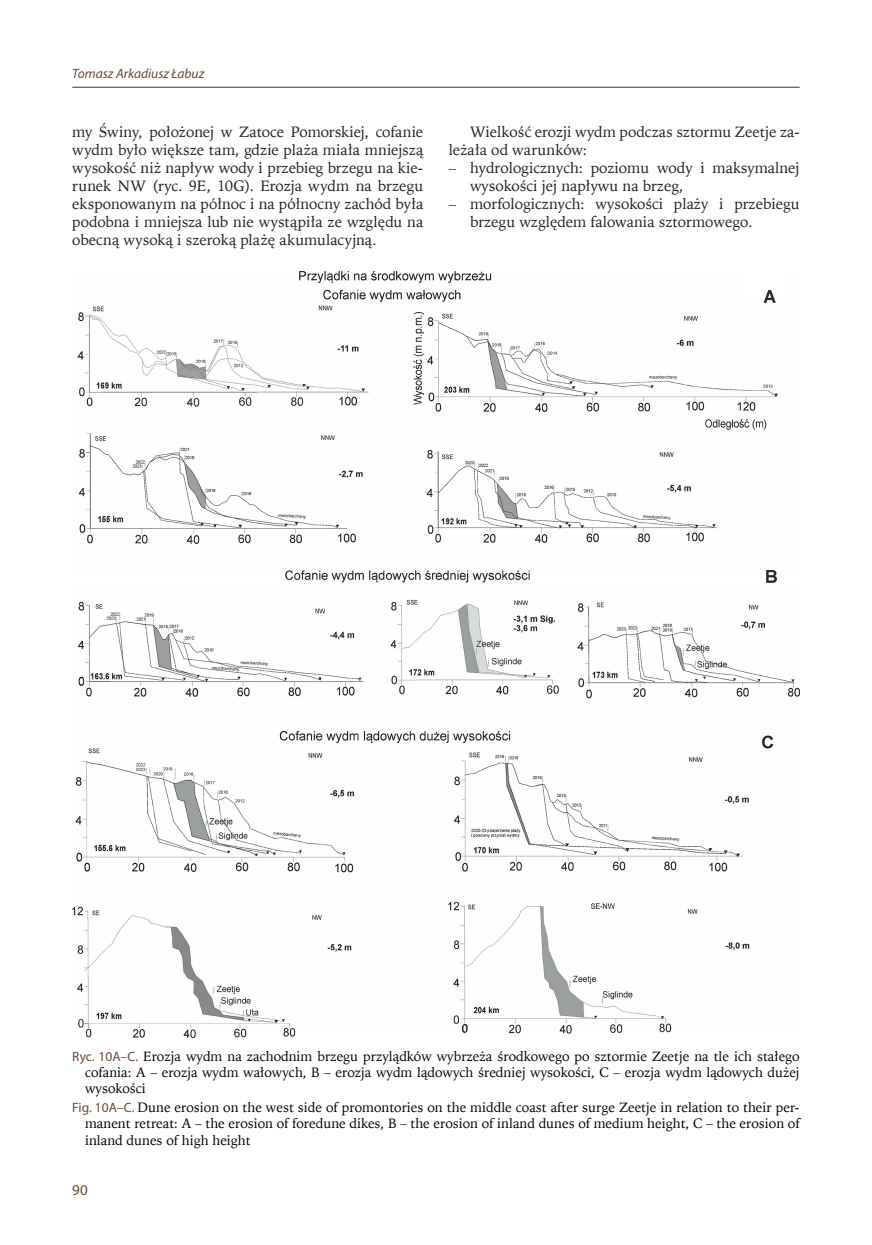
<style>
.page{position:relative;width:872px;height:1245px;background:#fff}
.page>*{position:absolute;margin:0;border:0;box-sizing:border-box;transform-origin:0 0}
.t1{font:15px/18px "Iowan Old St EU";color:#231f20}
.t2{font:15px "Myriad Pro";color:#6d4734}
.Tytuł_tabeli_ryciny_ENG{font:13.5px/16.2px "Iowan Old St EU";color:#000;text-align:justify}
.Tytuł_tabeli_ryciny_PL{font:13.5px/16.2px "Iowan Old St EU";color:#000;text-align:justify}
.t3{font:italic 13.5px "Myriad Pro";color:#6d4734}
.s1{font-family:"Myriad Pro";color:#6d4734}
</style>
<div class="page">
<hr style="left:72px;top:87px;width:727px;height:1px;background:#6d4734">
<img style="left:72px;top:271px;width:727px;height:767px">
<p class="t3" style="left:72px;top:65px;width:133px">Tomasz Arkadiusz Łabuz</p>
<p class="t1" style="left:72px;top:123px;width:352px;text-align:justify">my Świny, położonej w Zatoce Pomorskiej, cofanie wydm było większe tam, gdzie plaża miała mniejszą wysokość niż napływ wody i przebieg brzegu na kie&shy;runek NW (ryc. 9E, 10G). Erozja wydm na brzegu eksponowanym na północ i na północny zachód była podobna i mniejsza lub nie wystąpiła ze względu na obecną wysoką i szeroką plażę akumulacyjną.</p>
<p class="t1" style="left:449px;top:123px;width:352px;text-indent:21px">Wielkość erozji wydm podczas sztormu Zeetje za&shy;leżała od warunków:</p>
<p class="t1" style="left:470px;top:159px;width:331px;text-indent:-21px">– hydrologicznych: poziomu wody i maksymalnej wysokości jej napływu na brzeg,</p>
<p class="t1" style="left:470px;top:195px;width:331px;text-indent:-21px">– morfologicznych: wysokości plaży i przebiegu brzegu względem falowania sztormowego.</p>
<p class="Tytuł_tabeli_ryciny_PL" style="left:85px;top:1048px;width:716px;text-indent:-13px"><span class="s1">Ryc. 10A–C.</span> Erozja wydm na zachodnim brzegu przylądków wybrzeża środkowego po sztormie Zeetje na tle ich stałego cofania: A – erozja wydm wałowych, B – erozja wydm lądowych średniej wysokości, C – erozja wydm lądowych dużej wysokości</p>
<p class="Tytuł_tabeli_ryciny_ENG" style="left:85px;top:1100px;width:716px;text-indent:-13px"><span class="s1">Fig. 10A–C.</span> Dune erosion on the west side of promontories on the middle coast after surge Zeetje in relation to their per&shy;manent retreat: A – the erosion of foredune dikes, B – the erosion of inland dunes of medium height, C – the erosion of inland dunes of high height</p>
<p class="t2" style="left:72px;top:1181px;width:17px">90</p>
</div>
